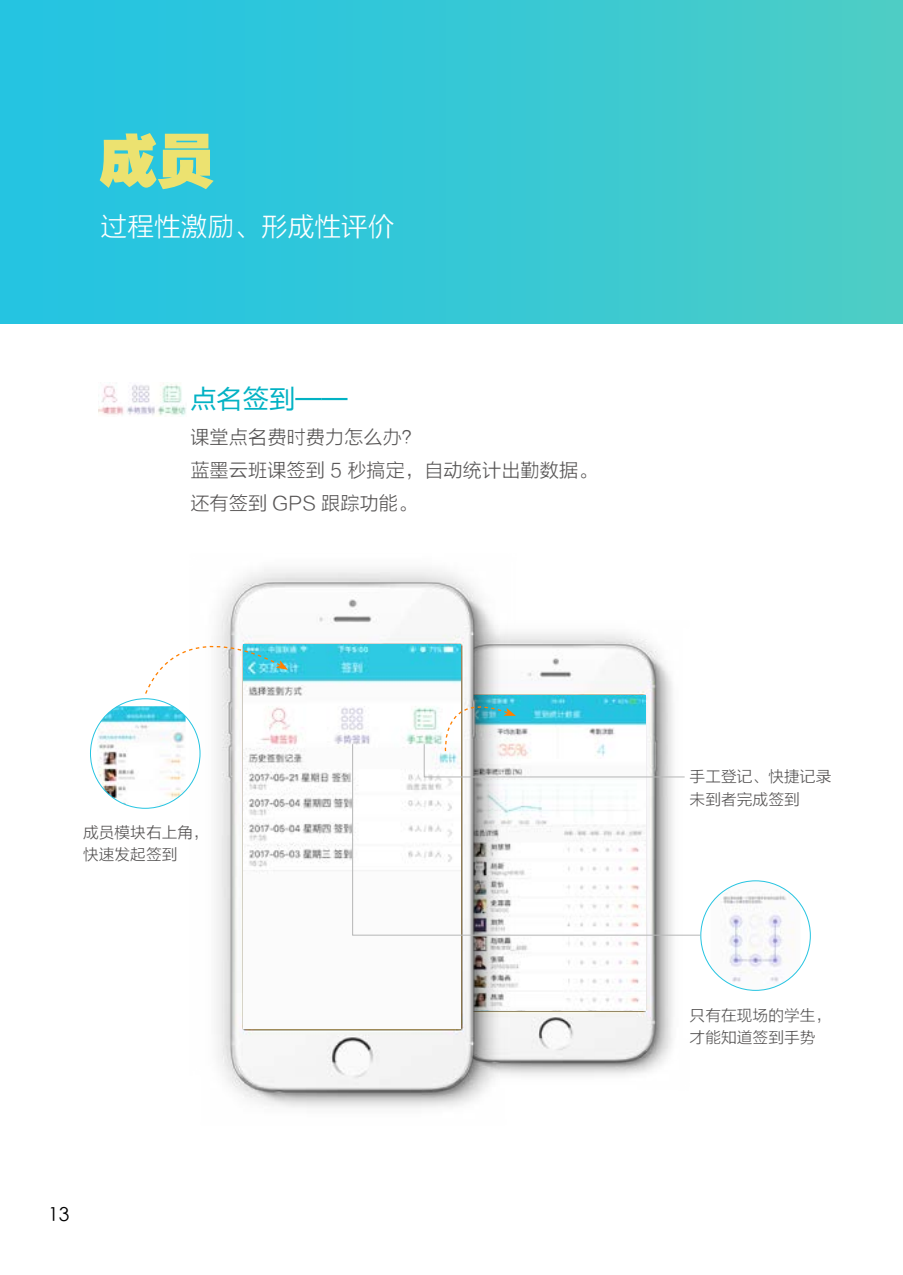
<style>
.page{position:relative;width:903px;height:1275px;background:#fff}
.page>*{position:absolute;margin:0;border:0;box-sizing:border-box;transform-origin:0 0}
.t1{font:57.75px "FZCCHJW GB1 0";color:#ece270}
.t2{font:26.78px "FZLTXHK";color:#fff}
.t3{font:26.25px "FZLTHJW GB1 0";color:#03b2c4}
.t4{font:19.25px/33.1px "FZLTXHK";color:#595757}
.t5{font:19.25px "ST Xihei";color:#000}
.t6{font:15.75px/22.8px "FZLTXHK";color:#595757}
</style>
<div class="page">
<img style="left:536px;top:633px;width:171px;height:443px">
<img style="left:536px;top:936px;width:109px;height:74px">
<img style="left:171px;top:569px;width:365px;height:539px">
<svg style="left:145px;top:608px;width:143px;height:87px"></svg>
<img style="left:97px;top:706px;width:89px;height:102px">
<div style="left:0;top:0;width:903px;height:324px;background:linear-gradient(to right,#21c3e4,#4ccdc6)"></div>
<img style="left:99px;top:383px;width:87px;height:33px">
<img style="left:711px;top:881px;width:89px;height:109px">
<svg style="left:352px;top:743px;width:349px;height:193px"></svg>
<svg style="left:423px;top:688px;width:262px;height:90px"></svg>
<h1 class="t1" style="left:99px;top:129px;width:117px">成员</h1>
<h2 class="t2" style="left:101px;top:212px;width:296px">过程性激励、形成性评价</h2>
<h3 class="t3" style="left:190px;top:385px;width:159px">点名签到——</h3>
<p class="t4" style="left:190px;top:421px;width:409px">课堂点名费时费力怎么办？<br>蓝墨云班课签到 5 秒搞定，自动统计出勤数据。还有签到 GPS 跟踪功能。</p>
<p class="t6" style="left:83px;top:821px;width:127px">成员模块右上角，快速发起签到</p>
<p class="t5" style="left:48px;top:1200px;width:23px">13</p>
<p class="t6" style="left:690px;top:765px;width:143px">手工登记、快捷记录未到者完成签到</p>
<p class="t6" style="left:690px;top:1004px;width:143px">只有在现场的学生，才能知道签到手势</p>
</div>
